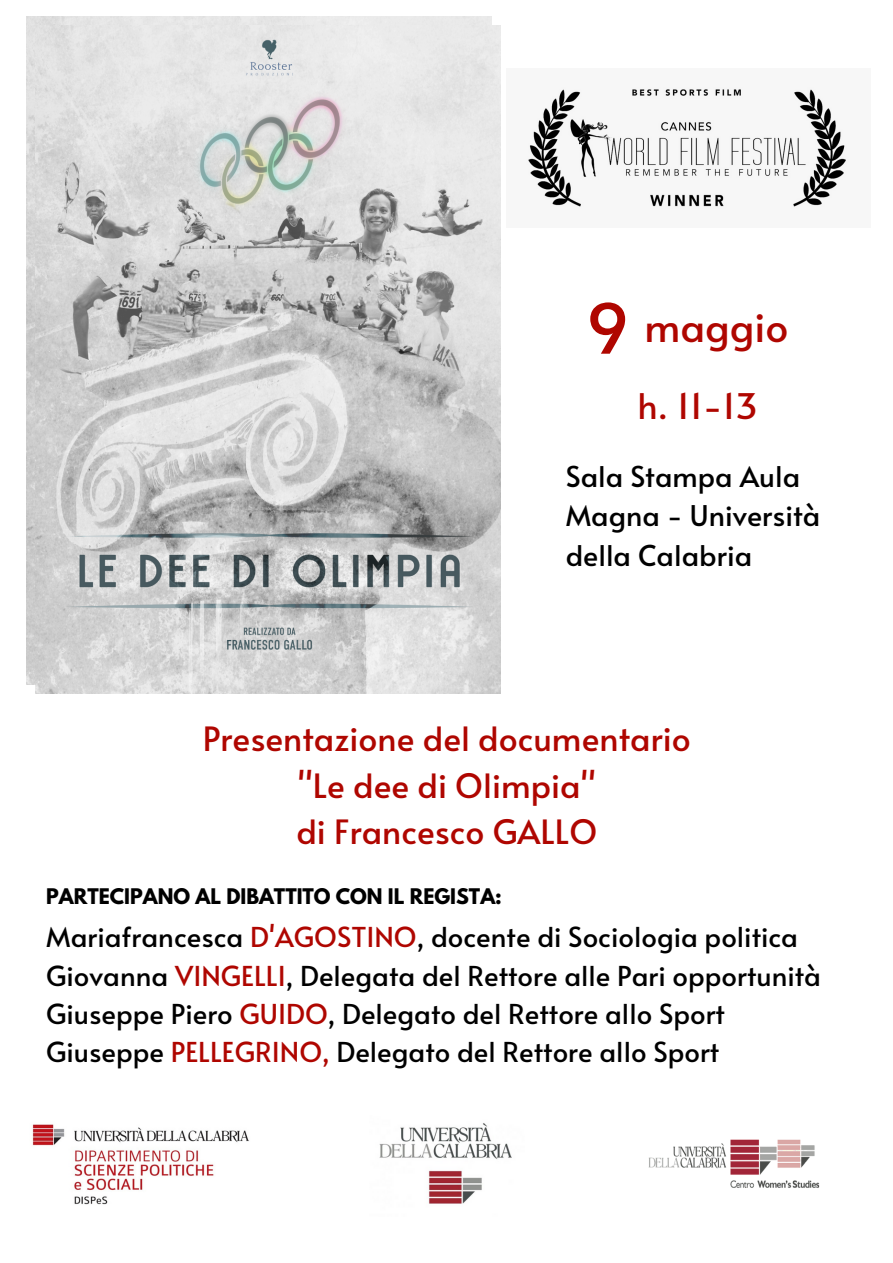
<style>
.page{position:relative;width:893px;height:1263px;background:#fff}
.page>*{position:absolute;margin:0;border:0;box-sizing:border-box;transform-origin:0 0}
.t1{font:40.5px "Alata";color:#af0600}
.t2{font:35.25px "Alata";color:#af0600}
.t3{font:33.45px/46.7px "Alata";color:#af0600;text-align:center}
.t4{font:28.5px/39.4px "Alata";color:#000}
.t5{font:27.38px/38.2px "Alata";color:#000}
.t6{font:700 19.05px "League Spartan";color:#000}
.s1{font-size:68.62px}
.s2{color:#af0600}
</style>
<div class="page">
<img style="left:27px;top:16px;width:464px;height:669px">
<img style="left:32px;top:1124px;width:217px;height:81px">
<img style="left:379px;top:1123px;width:133px;height:81px">
<img style="left:648px;top:1139px;width:172px;height:49px">
<img style="left:528px;top:89px;width:318px;height:118px">
<img style="left:36px;top:25px;width:464px;height:669px">
<h1 class="t1" style="left:585px;top:298px;width:204px"><span class="s1">9</span> maggio</h1>
<p class="t2" style="left:637px;top:380px;width:122px">h. 11-13</p>
<p class="t4" style="left:566px;top:455px;width:256px">Sala Stampa Aula<br>Magna - Università della Calabria</p>
<p class="t3" style="left:203px;top:714px;width:489px">Presentazione del documentario "Le dee di Olimpia"<br>di Francesco GALLO</p>
<p class="t6" style="left:46px;top:887px;width:457px">PARTECIPANO AL DIBATTITO CON IL REGISTA:</p>
<p class="t5" style="left:46px;top:917px;width:776px">Mariafrancesca <span class="s2">D'AGOSTINO</span>, docente di Sociologia politica Giovanna <span class="s2">VINGELLI</span>, Delegata del Rettore alle Pari opportunità Giuseppe Piero <span class="s2">GUIDO</span>, Delegato del Rettore allo Sport Giuseppe <span class="s2">PELLEGRINO,</span> Delegato del Rettore allo Sport</p>
</div>
